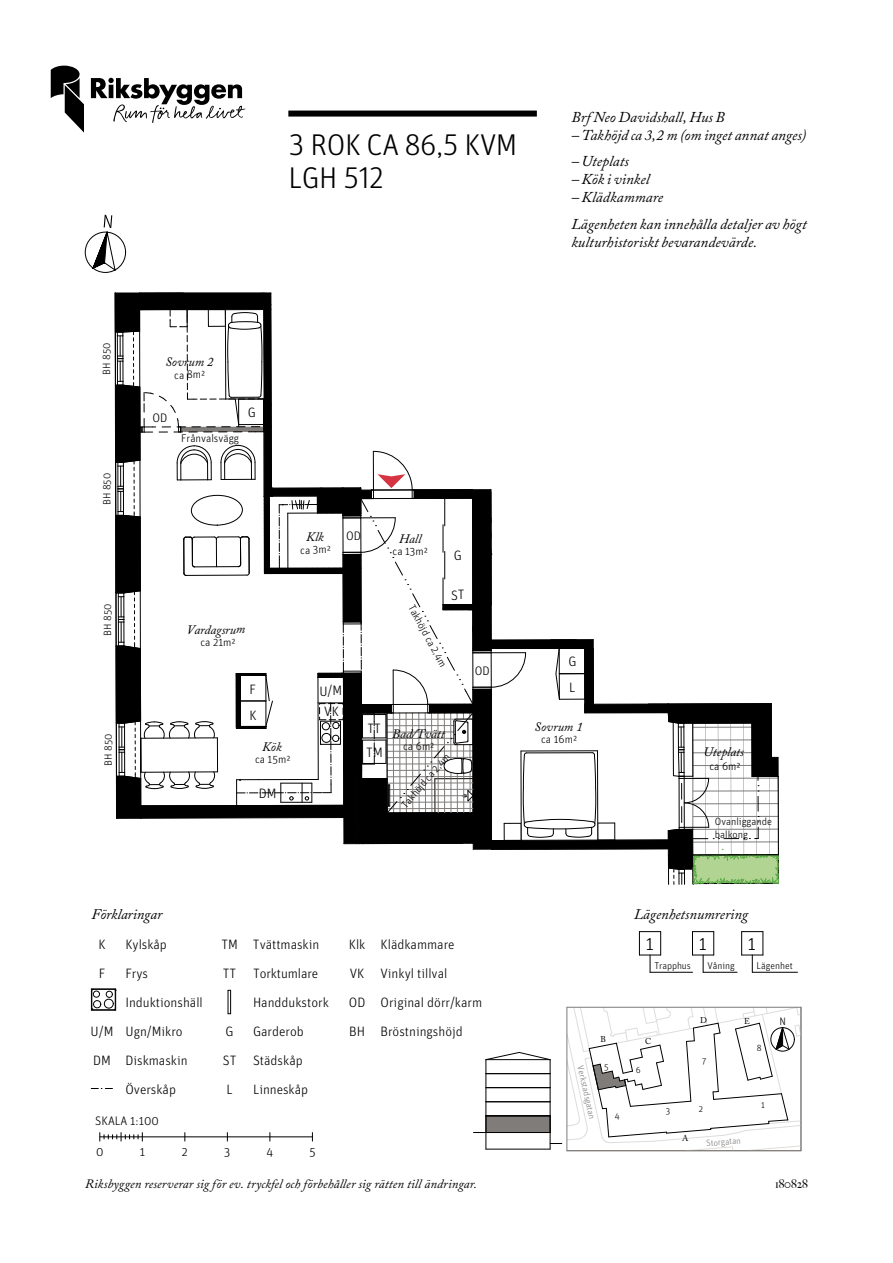
<style>
.page{position:relative;width:893px;height:1263px;background:#fff}
.page>*{position:absolute;margin:0;border:0;box-sizing:border-box;transform-origin:0 0}
.t1{font:300 30px/33px "Unit OTRB";letter-spacing:-.015em;color:#000}
.t2{font:300 18.6px "Unit OTRB";color:#000}
.t3{font:italic 15px/26.5px "Adobe Caslon Pro";letter-spacing:.005em;color:#000}
.t4{font:italic 14.55px "Adobe Caslon Pro";color:#000}
.t5{font:300 13.65px/29px "Unit OTRB";color:#000}
.t6{font:italic 12.9px "Adobe Caslon Pro";letter-spacing:-.005em;color:#000}
.t7{font:italic 12.75px "Adobe Caslon Pro";letter-spacing:.01em;color:#000}
.t8{font:300 12.3px "Unit OTRB";color:#000}
.t9{font:500 12px "Big Caslon";color:#000}
.t10{font:300 11.1px "Unit OTRB";letter-spacing:-.005em;color:#000}
.t11{font:300 10.8px "Unit OTRB";color:#000}
.t12{font:300 10.5px/13.2px "Unit OTRB";letter-spacing:-.005em;color:#000}
.t13{font:300 9.9px "Unit OTRB";letter-spacing:-.005em;color:#000}
.t14{font:300 9px "Unit OTRB";color:#7f7c7a}
.t15{font:300 9px "Unit OTRB";color:#000}
.t16{font:8.4px "Adobe Caslon Pro";color:#000}
</style>
<div class="page">
<svg style="left:91px;top:78px;width:154px;height:45px"></svg>
<svg style="left:51px;top:66px;width:33px;height:67px"></svg>
<svg style="left:91px;top:989px;width:25px;height:22px"></svg>
<svg style="left:91px;top:1088px;width:22px;height:1px"></svg>
<svg style="left:227px;top:989px;width:4px;height:26px"></svg>
<svg style="left:228px;top:990px;width:4px;height:25px"></svg>
<hr style="left:100px;top:1136px;width:212px;height:1px;background:#000">
<svg style="left:100px;top:1132px;width:43px;height:9px"></svg>
<hr style="left:752px;top:972px;width:45px;height:1px;background:#000">
<svg style="left:741px;top:931px;width:23px;height:41px"></svg>
<hr style="left:703px;top:972px;width:34px;height:1px;background:#000">
<hr style="left:650px;top:972px;width:43px;height:1px;background:#000">
<svg style="left:692px;top:931px;width:22px;height:41px"></svg>
<svg style="left:639px;top:931px;width:22px;height:41px"></svg>
<svg style="left:473px;top:1007px;width:328px;height:144px"></svg>
<hr style="left:567px;top:1150px;width:234px;height:1px;background:#7f7c7a">
<hr style="left:801px;top:1007px;width:1px;height:144px;background:#7f7c7a">
<hr style="left:567px;top:1007px;width:234px;height:1px;background:#7f7c7a">
<hr style="left:567px;top:1007px;width:1px;height:144px;background:#7f7c7a">
<svg style="left:115px;top:293px;width:664px;height:591px"></svg>
<div style="left:606px;top:506px;width:179px;height:110px;background:#fff"></div>
<div style="left:288px;top:198px;width:244px;height:211px;background:#fff"></div>
<div style="left:618px;top:215px;width:179px;height:177px;background:#fff"></div>
<div style="left:288px;top:111px;width:249px;height:6px;background:#000"></div>
<svg style="left:85px;top:215px;width:41px;height:58px"></svg>
<p class="t12" style="left:100px;top:375px;width:33px;rotate:-90deg">B H 058</p>
<p class="t12" style="left:100px;top:505px;width:33px;rotate:-90deg">B H 058</p>
<p class="t12" style="left:101px;top:636px;width:33px;rotate:-90deg">B H 058</p>
<p class="t12" style="left:102px;top:766px;width:33px;rotate:-90deg">B H 058</p>
<h1 class="t1" style="left:288px;top:128px;width:231px">3 ROK CA 86,5 KVM<br>LGH 512</h1>
<p class="t6" style="left:165px;top:354px;width:50px">Sovrum 2</p>
<p class="t10" style="left:174px;top:368px;width:32px">ca 8m²</p>
<p class="t8" style="left:152px;top:411px;width:16px">OD</p>
<p class="t10" style="left:181px;top:432px;width:59px">Frånvalsvägg</p>
<p class="t5" style="left:248px;top:398px;width:10px">G</p>
<p class="t6" style="left:187px;top:621px;width:60px">Vardagsrum</p>
<p class="t10" style="left:201px;top:636px;width:36px">ca 21m²</p>
<p class="t6" style="left:306px;top:529px;width:19px">Klk</p>
<p class="t10" style="left:300px;top:543px;width:32px">ca 3m²</p>
<p class="t8" style="left:346px;top:529px;width:16px">OD</p>
<p class="t6" style="left:399px;top:531px;width:24px">Hall</p>
<p class="t10" style="left:393px;top:544px;width:37px">ca 13m²</p>
<p class="t5" style="left:454px;top:541px;width:10px">G</p>
<p class="t5" style="left:451px;top:580px;width:15px">ST</p>
<p class="t12" style="left:417px;top:602px;width:70px;rotate:61deg">Takhöjd ca 2,4m</p>
<p class="t8" style="left:475px;top:664px;width:16px">OD</p>
<p class="t5" style="left:249px;top:677px;width:9px;line-height:25.5px">F<br>K</p>
<p class="t5" style="left:319px;top:676px;width:24px">U/M</p>
<p class="t5" style="left:324px;top:697px;width:16px">VK</p>
<p class="t3" style="left:571px;top:103px;width:155px">Brf Neo Davidshall, Hus B</p>
<p class="t3" style="left:571px;top:121px;width:236px">– Takhöjd ca 3,2 m (om inget annat anges)</p>
<p class="t3" style="left:571px;top:148px;width:59px">– Uteplats</p>
<p class="t3" style="left:571px;top:166px;width:80px">– Kök i vinkel</p>
<p class="t3" style="left:571px;top:184px;width:237px">– Klädkammare<br>Lägenheten kan innehålla detaljer av högt</p>
<p class="t3" style="left:571px;top:228px;width:187px">kulturhistoriskt bevarandevärde.</p>
<p class="t5" style="left:568px;top:648px;width:10px;line-height:26.1px">G<br>L</p>
<p class="t6" style="left:262px;top:738px;width:21px">Kök</p>
<p class="t10" style="left:255px;top:752px;width:37px">ca 15m²</p>
<p class="t5" style="left:259px;top:779px;width:19px">DM</p>
<p class="t5" style="left:366px;top:716px;width:18px;line-height:24.5px">TT<br>TM</p>
<p class="t6" style="left:534px;top:719px;width:50px">Sovrum 1</p>
<p class="t6" style="left:392px;top:725px;width:54px">Bad/Tvätt</p>
<p class="t10" style="left:403px;top:740px;width:33px">ca 6m²</p>
<p class="t10" style="left:541px;top:733px;width:37px">ca 16m²</p>
<p class="t12" style="left:398px;top:802px;width:70px;rotate:-49deg">Takhöjd ca 2,4m</p>
<p class="t6" style="left:704px;top:744px;width:42px">Uteplats</p>
<p class="t10" style="left:709px;top:760px;width:33px">ca 6m²</p>
<p class="t12" style="left:715px;top:815px;width:59px">Ovanliggande balkong</p>
<p class="t4" style="left:91px;top:906px;width:72px">Förklaringar</p>
<p class="t5" style="left:98px;top:930px;width:9px">K</p>
<p class="t5" style="left:125px;top:930px;width:43px">Kylskåp</p>
<p class="t5" style="left:99px;top:959px;width:8px">F</p>
<p class="t5" style="left:125px;top:959px;width:24px">Frys</p>
<p class="t5" style="left:125px;top:988px;width:79px">Induktionshäll</p>
<p class="t5" style="left:91px;top:1017px;width:94px">U/M Ugn/Mikro</p>
<p class="t5" style="left:93px;top:1045px;width:96px">DM Diskmaskin</p>
<p class="t5" style="left:125px;top:1074px;width:52px">Överskåp</p>
<p class="t8" style="left:95px;top:1113px;width:65px">SKALA 1:100</p>
<p class="t5" style="left:221px;top:930px;width:99px">TM Tvättmaskin</p>
<p class="t5" style="left:223px;top:959px;width:97px">TT Torktumlare</p>
<p class="t5" style="left:253px;top:988px;width:77px">Handdukstork</p>
<p class="t5" style="left:226px;top:1017px;width:10px">G</p>
<p class="t5" style="left:223px;top:1017px;width:83px;text-align:justify;text-indent:30px">Garderob ST Städskåp L</p>
<p class="t5" style="left:253px;top:1075px;width:57px">Linneskåp</p>
<p class="t8" style="left:96px;top:1144px;width:9px">0</p>
<p class="t8" style="left:140px;top:1144px;width:7px">1</p>
<p class="t8" style="left:182px;top:1144px;width:7px">2</p>
<p class="t8" style="left:224px;top:1144px;width:8px">3</p>
<p class="t8" style="left:267px;top:1144px;width:8px">4</p>
<p class="t8" style="left:309px;top:1144px;width:8px">5</p>
<p class="t5" style="left:349px;top:930px;width:135px">Klk Klädkammare<br>VK Vinkyl tillval<br>OD Original dörr/karm<br>BH Bröstningshöjd</p>
<p class="t4" style="left:634px;top:906px;width:116px">Lägenhetsnumrering</p>
<h2 class="t2" style="left:646px;top:933px;width:10px">1</h2>
<h2 class="t2" style="left:699px;top:933px;width:10px">1</h2>
<h2 class="t2" style="left:748px;top:933px;width:10px">1</h2>
<p class="t13" style="left:654px;top:960px;width:38px">Trapphus</p>
<p class="t13" style="left:707px;top:960px;width:29px">Våning</p>
<p class="t13" style="left:757px;top:960px;width:38px">Lägenhet</p>
<p class="t16" style="left:601px;top:1034px;width:7px">B</p>
<p class="t16" style="left:645px;top:1036px;width:8px">C</p>
<p class="t15" style="left:636px;top:1065px;width:6px">6</p>
<p class="t15" style="left:604px;top:1062px;width:6px">5</p>
<p class="t14" style="left:586px;top:1064px;width:56px;rotate:77deg">Verkstadsgatan</p>
<p class="t15" style="left:615px;top:1110px;width:6px">4</p>
<p class="t16" style="left:700px;top:1015px;width:8px">D</p>
<p class="t16" style="left:744px;top:1016px;width:7px">E</p>
<p class="t15" style="left:702px;top:1056px;width:6px">7</p>
<p class="t15" style="left:666px;top:1105px;width:6px">3</p>
<p class="t15" style="left:699px;top:1104px;width:6px">2</p>
<p class="t16" style="left:682px;top:1133px;width:8px">A</p>
<p class="t14" style="left:706px;top:1138px;width:36px;rotate:-5deg">Storgatan</p>
<p class="t15" style="left:757px;top:1042px;width:6px">8</p>
<p class="t15" style="left:761px;top:1100px;width:5px">1</p>
<p class="t11" style="left:779px;top:1015px;width:8px">N</p>
<p class="t7" style="left:85px;top:1176px;width:393px">Riksbyggen reserverar sig för ev. tryckfel och förbehåller sig rätten till ändringar.</p>
<p class="t9" style="left:775px;top:1173px;width:34px">180828</p>
</div>
